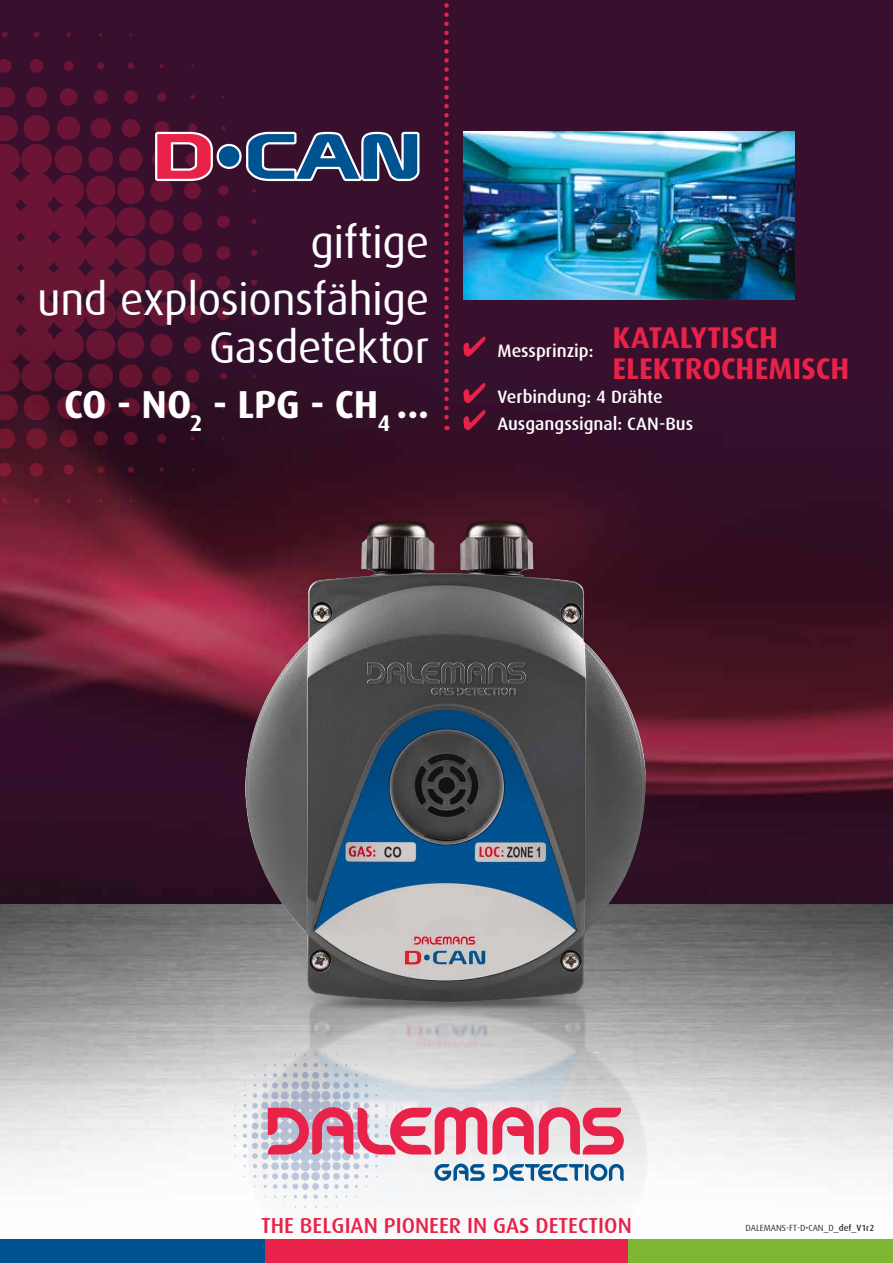
<style>
.page{position:relative;width:893px;height:1263px;background:#fff}
.page>*{position:absolute;margin:0;border:0;box-sizing:border-box;transform-origin:0 0}
.t1{font:45px/56.6px "Dax";letter-spacing:-.01em;color:#fff;text-align:right}
.t2{font:700 39px "Dax";letter-spacing:-.005em;color:#fff}
.t3{font:700 30px "Dax";color:#e82249}
.t4{font:500 21.75px "Dax";color:#e82249}
.t5{font:500 18px/27px "Dax";color:#fff}
.t6{font:9px "Dax";color:#323232}
.s1{font-weight:500}
</style>
<div class="page">
<img style="left:0;top:0;width:893px;height:905px">
<img style="left:0;top:905px;width:893px;height:261px">
<svg style="left:0;top:32px;width:257px;height:472px;background:#48112c"></svg>
<img style="left:224px;top:495px;width:443px;height:698px">
<div style="left:584px;top:1239px;width:309px;height:24px;background:#7db734"></div>
<div style="left:0;top:1239px;width:287px;height:24px;background:#005391"></div>
<div style="left:265px;top:1239px;width:362px;height:24px;background:#e82249"></div>
<svg style="left:493px;top:1107px;width:131px;height:47px;background:#e78095"></svg>
<svg style="left:234px;top:1054px;width:253px;height:154px"></svg>
<svg style="left:493px;top:1164px;width:131px;height:17px"></svg>
<svg style="left:153px;top:129px;width:269px;height:55px;background:#5c4e72"></svg>
<img style="left:464px;top:132px;width:330px;height:168px">
<svg style="left:444px;top:0;width:5px;height:430px;background:#731536"></svg>
<svg style="left:463px;top:336px;width:22px;height:21px"></svg>
<svg style="left:463px;top:383px;width:22px;height:20px"></svg>
<svg style="left:463px;top:410px;width:22px;height:20px"></svg>
<h1 class="t1" style="left:37px;top:215px;width:394px">giftige<br>und explosionsfähige</h1>
<h1 class="t1" style="left:209px;top:319px;width:222px">Gasdetektor</h1>
<h2 class="t2" style="left:64px;top:382px;width:366px">CO - NO<sub>2</sub> - LPG - CH<sub>4</sub> ...</h2>
<p class="t5" style="left:497px;top:337px;width:282px">Messprinzip: <sup>KATALYTISCH</sup></p>
<h3 class="t3" style="left:612px;top:352px;width:238px">ELEKTROCHEMISCH</h3>
<p class="t5" style="left:497px;top:384px;width:197px">Verbindung: 4 Drähte<br>Ausgangssignal: CAN-Bus</p>
<p class="t4" style="left:261px;top:1213px;width:372px">THE BELGIAN PIONEER IN GAS DETECTION</p>
<p class="t6" style="left:745px;top:1223px;width:130px">DALEMANS-FT-D•CAN_D<span class="s1">_def_V1r2</span></p>
</div>
